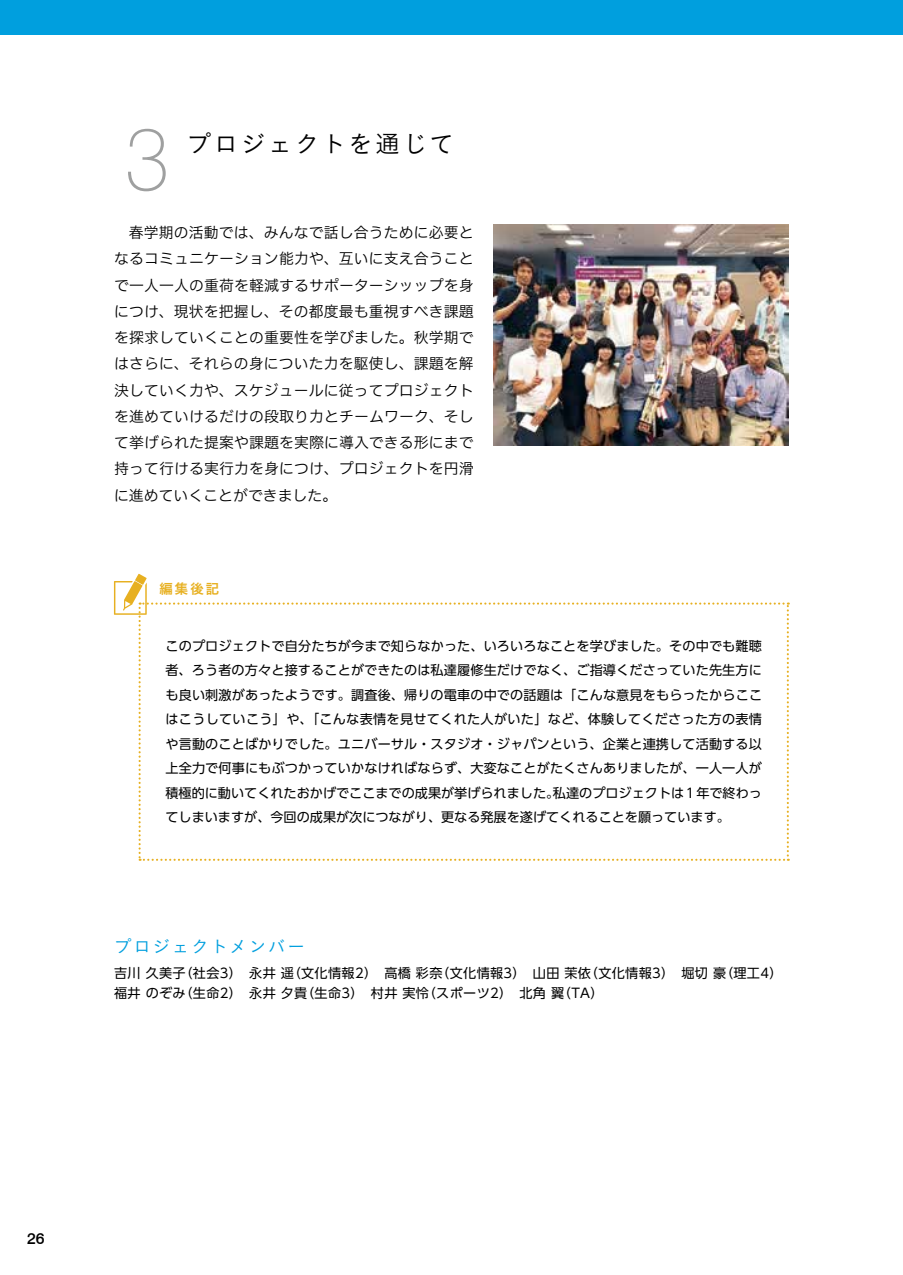
<style>
.page{position:relative;width:903px;height:1275px;background:#fff}
.page>*{position:absolute;margin:0;border:0;box-sizing:border-box;transform-origin:0 0}
.t1{font:100 87.5px "Swiss 721 BT";color:#9fa0a0}
.t2{font:24.5px "Koburina Go Std W3";letter-spacing:.1em;color:#000}
.t3{font:17.5px "Koburina Go Std W3";letter-spacing:.1em;color:#009fde}
.t4{font:500 15.75px "Swiss 721 BT";color:#000}
.t5{font:14.88px/26.2px "Hiragino UD Sans F Std W3";letter-spacing:.01em;color:#000;text-align:justify}
.t6{font:14px "Koburina Go Std W6";color:#e7b021}
.t7{font:13.12px/24.5px "UD Shin Go Pro";letter-spacing:.025em;color:#000}
</style>
<div class="page">
<div style="left:0;top:0;width:903px;height:35px;background:#009fde"></div>
<svg style="left:114px;top:574px;width:675px;height:287px"></svg>
<img style="left:494px;top:225px;width:295px;height:221px">
<h1 class="t1" style="left:124px;top:105px;width:47px">3</h1>
<h2 class="t2" style="left:187px;top:125px;width:269px">プロジェクトを通じて</h2>
<p class="t5" style="left:114px;top:218px;width:361px;text-indent:15px">春学期の活動では、みんなで話し合うために必要となるコミュニケーション能力や、互いに支え合うことで一人一人の重荷を軽減するサポーターシッップを身につけ、現状を把握し、その都度最も重視すべき課題を探求していくことの重要性を学びました。秋学期ではさらに、それらの身についた力を駆使し、課題を解決していく力や、スケジュールに従ってプロジェクトを進めていけるだけの段取り力とチームワーク、そして挙げられた提案や課題を実際に導入できる形にまで持って行ける実行力を身につけ、プロジェクトを円滑に進めていくことができました。</p>
<p class="t6" style="left:159px;top:578px;width:62px">編集後記</p>
<p class="t7" style="left:165px;top:633px;width:598px;text-align:justify">このプロジェクトで自分たちが今まで知らなかった、いろいろなことを学びました。その中でも難聴者、ろう者の方々と接することができたのは私達履修生だけでなく、ご指導くださっていた先生方にも良い刺激があったようです。調査後、帰りの電車の中での話題は「こんな意見をもらったからここはこうしていこう」や、「こんな表情を見せてくれた人がいた」など、体験してくださった方の表情や言動のことばかりでした。ユニバーサル・スタジオ・ジャパンという、企業と連携して活動する以上全力で何事にもぶつかっていかなければならず、大変なことがたくさんありましたが、一人一人が積極的に動いてくれたおかげでここまでの成果が挙げられました。私達のプロジェクトは1年で終わってしまいますが、今回の成果が次につながり、更なる発展を遂げてくれることを願っています。</p>
<h3 class="t3" style="left:114px;top:933px;width:192px">プロジェクトメンバー</h3>
<p class="t7" style="left:114px;top:963px;width:677px;line-height:19.2px">吉川 久美子（社会3）　永井 遥（文化情報2）　高橋 彩奈（文化情報3）　山田 茉依（文化情報3）　堀切 豪（理工4）　福井 のぞみ（生命2）　永井 夕貴（生命3）　村井 実怜（スポーツ2）　北角 翼（TA）</p>
<p class="t4" style="left:27px;top:1229px;width:19px">26</p>
</div>
